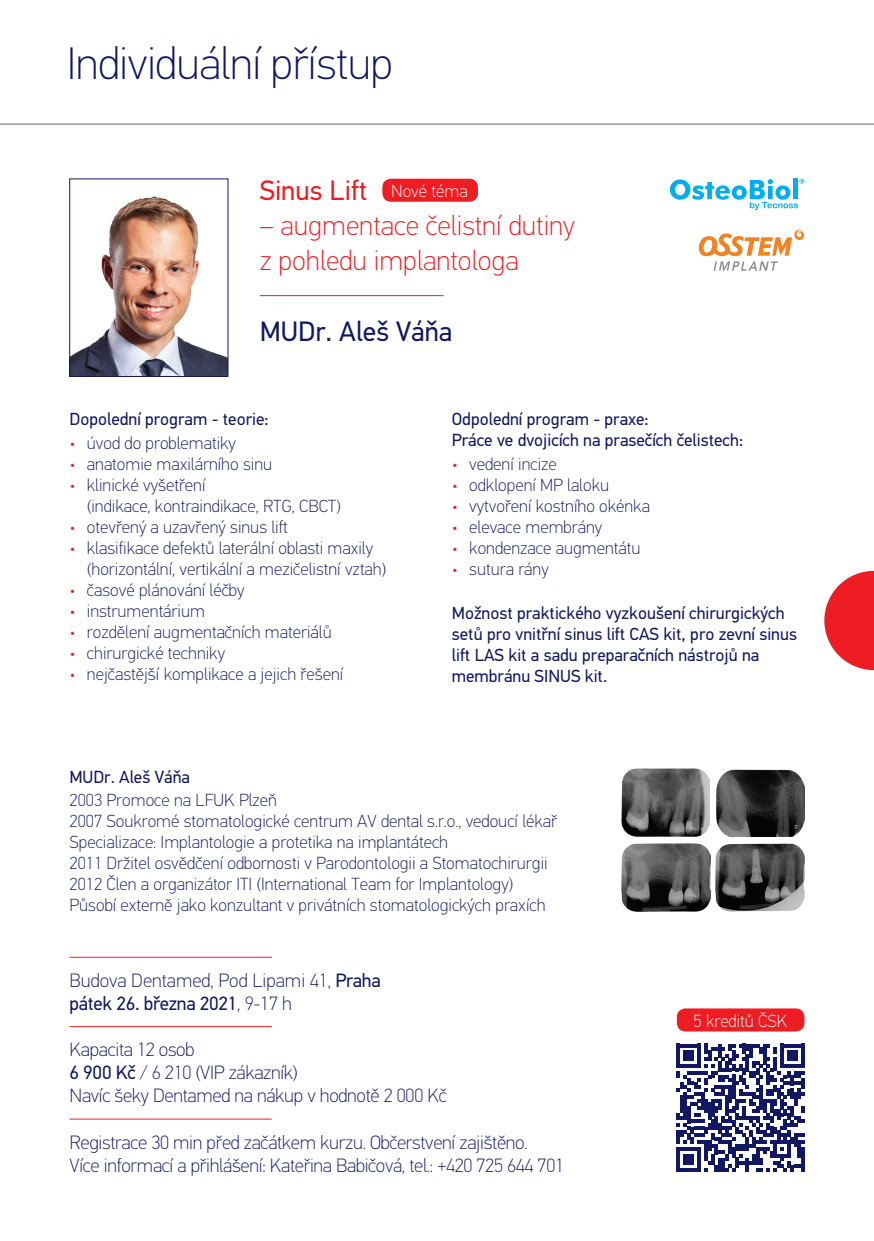
<style>
.page{position:relative;width:874px;height:1241px;background:#fff}
.page>*{position:absolute;margin:0;border:0;box-sizing:border-box;transform-origin:0 0}
.t1{font:100 45.5px "PF Din Text Pro";letter-spacing:-.01em;color:#121761}
.Katalog_Vzdělávání{font:100 28px/35.4px "PF Din Text Pro";color:#ee1d23}
.Katalog_Vzdělávání-2{font:28px "PF Din Text Pro";color:#121761}
.Katalog_Vzdělávání-3{font:28px "PF Din Text Pro";color:#ee1d23}
.Katalog_Vzdělávání-4{font:100 19.25px "PF Din Text Pro";letter-spacing:-.015em;color:#121761}
.Katalog_Vzdělávání-5{font:19.25px "PF Din Text Pro";letter-spacing:-.015em;color:#121761}
.Katalog_Vzdělávání-6{font:100 17.5px/21px "PF Din Text Pro";color:#121761}
.Katalog_Vzdělávání-7{font:17.5px/21px "PF Din Text Pro";color:#121761}
.Katalog_Vzdělávání-8{font:100 17.5px "PF Din Text Pro";color:#fff}
.s1{color:#ee1d23}
.s2{font-weight:400}
.s3{font-weight:100}
</style>
<div class="page">
<svg style="left:824px;top:570px;width:49px;height:100px"></svg>
<hr style="left:0;top:124px;width:873px;height:1px;background:#121761">
<img style="left:71px;top:196px;width:155px;height:178px">
<div style="left:69px;top:179px;width:159px;height:197px;border:1px solid #121761"></div>
<svg style="left:669px;top:179px;width:135px;height:31px"></svg>
<svg style="left:698px;top:229px;width:106px;height:41px"></svg>
<hr style="left:259px;top:295px;width:184px;height:1px;background:#ee1d23">
<hr style="left:69px;top:956px;width:202px;height:1px;background:#ee1d23">
<hr style="left:69px;top:1026px;width:202px;height:1px;background:#ee1d23">
<hr style="left:69px;top:1118px;width:202px;height:1px;background:#ee1d23">
<div style="left:382px;top:179px;width:95px;height:23px;background:#ee1d23;border-radius:9px"></div>
<div style="left:676px;top:1008px;width:128px;height:23px;background:#ee1d23;border-radius:9px"></div>
<img style="left:621px;top:768px;width:88px;height:68px">
<img style="left:716px;top:769px;width:88px;height:67px">
<img style="left:621px;top:843px;width:89px;height:68px">
<img style="left:715px;top:843px;width:89px;height:68px">
<svg style="left:676px;top:1043px;width:128px;height:128px"></svg>
<hr style="left:800px;top:1147px;width:4px;height:24px;background:#121761">
<p class="t1" style="left:67px;top:38px;width:328px">Individuální přístup</p>
<p class="Katalog_Vzdělávání-3" style="left:259px;top:173px;width:109px">Sinus Lift</p>
<p class="Katalog_Vzdělávání" style="left:259px;top:208px;width:316px">– augmentace čelistní dutiny z pohledu implantologa</p>
<p class="Katalog_Vzdělávání-8" style="left:391px;top:181px;width:78px">Nové téma</p>
<p class="Katalog_Vzdělávání-2" style="left:259px;top:315px;width:194px">MUDr. Aleš Váňa</p>
<p class="Katalog_Vzdělávání-7" style="left:69px;top:409px;width:200px">Dopolední program - teorie:</p>
<p class="Katalog_Vzdělávání-6" style="left:69px;top:432px;width:168px"><span class="s1">•</span> úvod do problematiky</p>
<p class="Katalog_Vzdělávání-6" style="left:69px;top:453px;width:204px"><span class="s1">•</span> anatomie maxilárního sinu</p>
<p class="Katalog_Vzdělávání-6" style="left:87px;top:474px;width:255px;text-indent:-17px"><span class="s1">•</span> klinické vyšetření<br>(indikace, kontraindikace, RTG, CBCT)</p>
<p class="Katalog_Vzdělávání-6" style="left:69px;top:516px;width:220px"><span class="s1">•</span> otevřený a uzavřený sinus lift</p>
<p class="Katalog_Vzdělávání-6" style="left:87px;top:537px;width:301px;text-indent:-17px"><span class="s1">•</span> klasifikace defektů laterální oblasti maxily (horizontální, vertikální a mezičelistní vztah)</p>
<p class="Katalog_Vzdělávání-6" style="left:69px;top:579px;width:176px"><span class="s1">•</span> časové plánování léčby</p>
<p class="Katalog_Vzdělávání-6" style="left:69px;top:600px;width:137px"><span class="s1">•</span> instrumentárium</p>
<p class="Katalog_Vzdělávání-6" style="left:69px;top:621px;width:263px"><span class="s1">•</span> rozdělení augmentačních materiálů</p>
<p class="Katalog_Vzdělávání-6" style="left:69px;top:642px;width:157px"><span class="s1">•</span> chirurgické techniky</p>
<p class="Katalog_Vzdělávání-6" style="left:69px;top:663px;width:275px"><span class="s1">•</span> nejčastější komplikace a jejich řešení</p>
<p class="Katalog_Vzdělávání-7" style="left:451px;top:409px;width:293px">Odpolední program - praxe:<br>Práce ve dvojicích na prasečích čelistech:</p>
<p class="Katalog_Vzdělávání-6" style="left:451px;top:453px;width:106px"><span class="s1">•</span> vedení incize</p>
<p class="Katalog_Vzdělávání-6" style="left:451px;top:474px;width:159px"><span class="s1">•</span> odklopení MP laloku</p>
<p class="Katalog_Vzdělávání-6" style="left:451px;top:495px;width:199px"><span class="s1">•</span> vytvoření kostního okénka</p>
<p class="Katalog_Vzdělávání-6" style="left:451px;top:516px;width:152px"><span class="s1">•</span> elevace membrány</p>
<p class="Katalog_Vzdělávání-6" style="left:451px;top:537px;width:190px"><span class="s1">•</span> kondenzace augmentátu</p>
<p class="Katalog_Vzdělávání-6" style="left:451px;top:558px;width:98px"><span class="s1">•</span> sutura rány</p>
<p class="Katalog_Vzdělávání-7" style="left:451px;top:602px;width:346px">Možnost praktického vyzkoušení chirurgických setů pro vnitřní sinus lift CAS kit, pro zevní sinus lift LAS kit a sadu preparačních nástrojů na membránu SINUS kit.</p>
<p class="Katalog_Vzdělávání-7" style="left:69px;top:766px;width:122px">MUDr. Aleš Váňa</p>
<p class="Katalog_Vzdělávání-6" style="left:69px;top:789px;width:489px">2003 Promoce na LFUK Plzeň<br>2007 Soukromé stomatologické centrum AV dental s.r.o., vedoucí lékař Specializace: Implantologie a protetika na implantátech<br>2011 Držitel osvědčení odbornosti v Parodontologii a Stomatochirurgii 2012 Člen a organizátor ITI (International Team for Implantology)<br>Působí externě jako konzultant v privátních stomatologických praxích</p>
<p class="Katalog_Vzdělávání-4" style="left:69px;top:969px;width:312px">Budova Dentamed, Pod Lipami 41, <span class="s2">Praha</span></p>
<p class="Katalog_Vzdělávání-5" style="left:69px;top:991px;width:224px">pátek 26. března 2021<span class="s3">, 9-17 h</span></p>
<p class="Katalog_Vzdělávání-4" style="left:69px;top:1038px;width:126px">Kapacita 12 osob</p>
<p class="Katalog_Vzdělávání-4" style="left:69px;top:1061px;width:230px"><span class="s2">6 900 Kč</span> / 6 210 (VIP zákazník)</p>
<p class="Katalog_Vzdělávání-4" style="left:69px;top:1084px;width:378px">Navíc šeky Dentamed na nákup v hodnotě 2 000 Kč</p>
<p class="Katalog_Vzdělávání-4" style="left:69px;top:1130px;width:459px">Registrace 30 min před začátkem kurzu. Občerstvení zajištěno.</p>
<p class="Katalog_Vzdělávání-4" style="left:69px;top:1153px;width:496px">Více informací a přihlášení: Kateřina Babičová, tel.: +420 725 644 701</p>
<p class="Katalog_Vzdělávání-8" style="left:693px;top:1010px;width:95px">5 kreditů ČSK</p>
</div>
